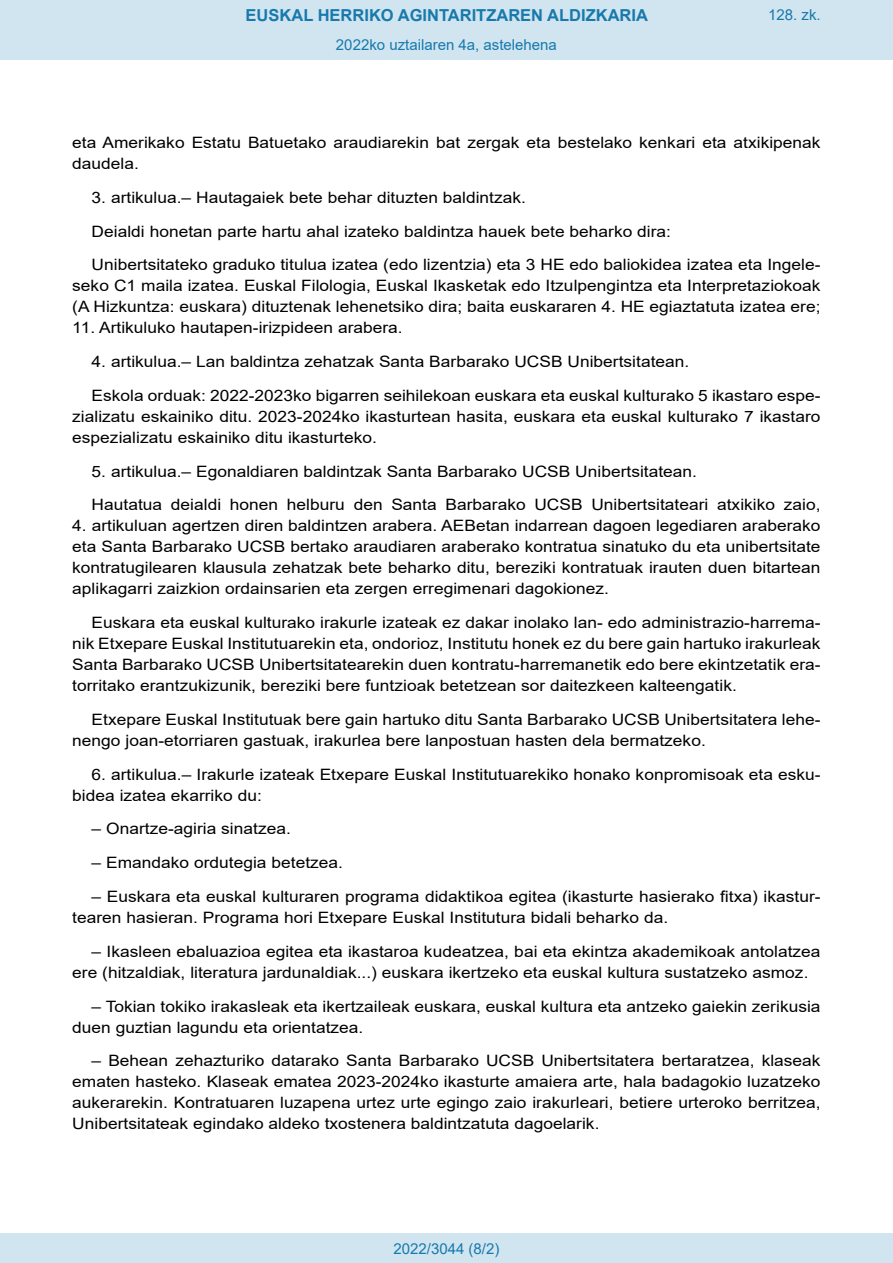
<style>
.page{position:relative;width:893px;height:1263px;background:#fff}
.page>*{position:absolute;margin:0;border:0;box-sizing:border-box;transform-origin:0 0}
.t1{font:700 16.5px "Arial";color:#1879ad}
.BOPVDetalle{font:15.6px/21px "Arial";color:#000;scale:1.11 1}
.Paginacion_Centro{font:15px "Arial";color:#1879ad}
</style>
<div class="page">
<div style="left:0;top:0;width:893px;height:60px;background:#d0e5f0"></div>
<div style="left:0;top:1233px;width:893px;height:30px;background:#d0e5f0"></div>
<p class="t1" style="left:246px;top:3px;width:404px">EUSKAL HERRIKO AGINTARITZAREN ALDIZKARIA</p>
<p class="Paginacion_Centro" style="left:336px;top:35px;width:222px">2022ko uztailaren 4a, astelehena</p>
<p class="Paginacion_Centro" style="left:768px;top:5px;width:54px">128. zk.</p>
<p class="BOPVDetalle" style="left:72px;top:132px;width:676px">eta Amerikako Estatu Batuetako araudiarekin bat zergak eta bestelako kenkari eta atxikipenak daudela.</p>
<p class="BOPVDetalle" style="left:92px;top:187px;width:393px">3. artikulua.– Hautagaiek bete behar dituzten baldintzak.</p>
<p class="BOPVDetalle" style="left:92px;top:221px;width:523px">Deialdi honetan parte hartu ahal izateko baldintza hauek bete beharko dira:</p>
<p class="BOPVDetalle" style="left:72px;top:254px;width:676px;text-align:justify;text-indent:19px">Unibertsitateko graduko titulua izatea (edo lizentzia) eta 3 HE edo baliokidea izatea eta Ingele&shy;seko C1 maila izatea. Euskal Filologia, Euskal Ikasketak edo Itzulpengintza eta Interpretaziokoak (A Hizkuntza: euskara) dituztenak lehenetsiko dira; baita euskararen 4. HE egiaztatuta izatea ere;</p>
<p class="BOPVDetalle" style="left:72px;top:317px;width:299px">11. Artikuluko hautapen-irizpideen arabera.</p>
<p class="BOPVDetalle" style="left:92px;top:351px;width:540px">4. artikulua.– Lan baldintza zehatzak Santa Barbarako UCSB Unibertsitatean.</p>
<p class="BOPVDetalle" style="left:72px;top:385px;width:676px;text-align:justify;text-indent:19px">Eskola orduak: 2022-2023ko bigarren seihilekoan euskara eta euskal kulturako 5 ikastaro espe&shy;zializatu eskainiko ditu. 2023-2024ko ikasturtean hasita, euskara eta euskal kulturako 7 ikastaro espezializatu eskainiko ditu ikasturteko.</p>
<p class="BOPVDetalle" style="left:92px;top:461px;width:547px">5. artikulua.– Egonaldiaren baldintzak Santa Barbarako UCSB Unibertsitatean.</p>
<p class="BOPVDetalle" style="left:92px;top:494px;width:658px">Hautatua deialdi honen helburu den Santa Barbarako UCSB Unibertsitateari atxikiko zaio,</p>
<p class="BOPVDetalle" style="left:72px;top:515px;width:676px;text-align:justify">4. artikuluan agertzen diren baldintzen arabera. AEBetan indarrean dagoen legediaren araberako eta Santa Barbarako UCSB bertako araudiaren araberako kontratua sinatuko du eta unibertsitate kontratugilearen klausula zehatzak bete beharko ditu, bereziki kontratuak irauten duen bitartean aplikagarri zaizkion ordainsarien eta zergen erregimenari dagokionez.</p>
<p class="BOPVDetalle" style="left:72px;top:612px;width:676px;text-align:justify;text-indent:19px">Euskara eta euskal kulturako irakurle izateak ez dakar inolako lan- edo administrazio-harrema&shy;nik Etxepare Euskal Institutuarekin eta, ondorioz, Institutu honek ez du bere gain hartuko irakurleak Santa Barbarako UCSB Unibertsitatearekin duen kontratu-harremanetik edo bere ekintzetatik era&shy;torritako erantzukizunik, bereziki bere funtzioak betetzean sor daitezkeen kalteengatik.</p>
<p class="BOPVDetalle" style="left:72px;top:709px;width:676px;text-indent:19px">Etxepare Euskal Institutuak bere gain hartuko ditu Santa Barbarako UCSB Unibertsitatera lehe&shy;nengo joan-etorriaren gastuak, irakurlea bere lanpostuan hasten dela bermatzeko.</p>
<p class="BOPVDetalle" style="left:72px;top:764px;width:676px;text-indent:19px">6. artikulua.– Irakurle izateak Etxepare Euskal Institutuarekiko honako konpromisoak eta esku&shy;bidea izatea ekarriko du:</p>
<p class="BOPVDetalle" style="left:92px;top:818px;width:181px">– Onartze-agiria sinatzea.</p>
<p class="BOPVDetalle" style="left:92px;top:852px;width:228px">– Emandako ordutegia betetzea.</p>
<p class="BOPVDetalle" style="left:72px;top:886px;width:676px;text-indent:19px">– Euskara eta euskal kulturaren programa didaktikoa egitea (ikasturte hasierako fitxa) ikastur&shy;tearen hasieran. Programa hori Etxepare Euskal Institutura bidali beharko da.</p>
<p class="BOPVDetalle" style="left:72px;top:941px;width:676px;text-indent:19px">– Ikasleen ebaluazioa egitea eta ikastaroa kudeatzea, bai eta ekintza akademikoak antolatzea ere (hitzaldiak, literatura jardunaldiak...) euskara ikertzeko eta euskal kultura sustatzeko asmoz.</p>
<p class="BOPVDetalle" style="left:72px;top:995px;width:676px;text-indent:19px">– Tokian tokiko irakasleak eta ikertzaileak euskara, euskal kultura eta antzeko gaiekin zerikusia duen guztian lagundu eta orientatzea.</p>
<p class="BOPVDetalle" style="left:72px;top:1050px;width:676px;text-align:justify;text-indent:19px">– Behean zehazturiko datarako Santa Barbarako UCSB Unibertsitatera bertaratzea, klaseak ematen hasteko. Klaseak ematea 2023-2024ko ikasturte amaiera arte, hala badagokio luzatzeko aukerarekin. Kontratuaren luzapena urtez urte egingo zaio irakurleari, betiere urteroko berritzea, Unibertsitateak egindako aldeko txostenera baldintzatuta dagoelarik.</p>
<p class="Paginacion_Centro" style="left:393px;top:1238px;width:107px">2022/3044 (8/2)</p>
</div>
